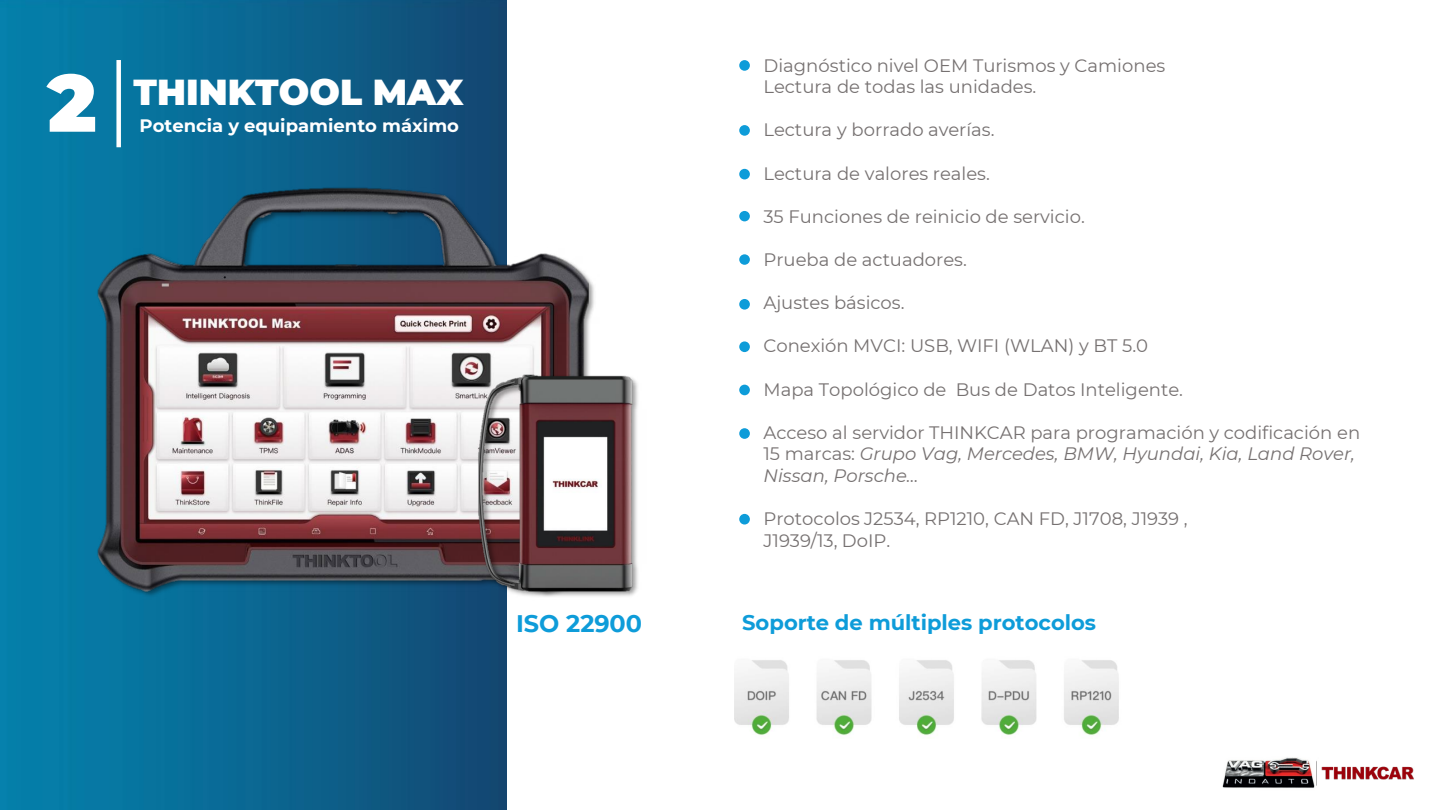
<style>
.page{position:relative;width:1440px;height:810px;background:#fff}
.page>*{position:absolute;margin:0;border:0;box-sizing:border-box;transform-origin:0 0}
.t1{font:900 81px "Montserrat";color:#fff}
.t2{font:900 36px "Montserrat";color:#fff}
.t3{font:700 24px "Montserrat";color:#0e9cd9}
.t4{font:700 21.15px "Montserrat";color:#0e9cd9}
.t5{font:18px/21.6px "Montserrat";color:#767171}
.t6{font:700 18px "Montserrat";color:#fff}
.s1{font-style:italic}
</style>
<div class="page">
<img style="left:0;top:0;width:506px;height:810px">
<img style="left:82px;top:179px;width:425px;height:430px">
<img style="left:85px;top:182px;width:509px;height:418px">
<img style="left:734px;top:660px;width:385px;height:76px">
<div style="left:116px;top:60px;width:5px;height:87px;background:#fff"></div>
<div style="left:739px;top:60px;width:11px;height:11px;background:#0e9cd9;border-radius:50%"></div>
<div style="left:739px;top:125px;width:11px;height:11px;background:#0e9cd9;border-radius:50%"></div>
<div style="left:739px;top:169px;width:11px;height:10px;background:#0e9cd9;border-radius:50%"></div>
<div style="left:739px;top:211px;width:11px;height:10px;background:#0e9cd9;border-radius:50%"></div>
<div style="left:739px;top:254px;width:11px;height:11px;background:#0e9cd9;border-radius:50%"></div>
<div style="left:739px;top:299px;width:11px;height:11px;background:#0e9cd9;border-radius:50%"></div>
<div style="left:739px;top:341px;width:11px;height:11px;background:#0e9cd9;border-radius:50%"></div>
<div style="left:739px;top:385px;width:11px;height:10px;background:#0e9cd9;border-radius:50%"></div>
<div style="left:739px;top:428px;width:11px;height:11px;background:#0e9cd9;border-radius:50%"></div>
<div style="left:739px;top:514px;width:11px;height:11px;background:#0e9cd9;border-radius:50%"></div>
<img style="left:466px;top:358px;width:128px;height:269px">
<img style="left:469px;top:361px;width:169px;height:257px">
<img style="left:1321px;top:766px;width:93px;height:14px">
<img style="left:1222px;top:757px;width:95px;height:31px">
<h1 class="t1" style="left:47px;top:42px;width:51px">2</h1>
<h2 class="t2" style="left:134px;top:66px;width:332px">THINKTOOL MAX</h2>
<p class="t6" style="left:140px;top:112px;width:321px">Potencia y equipamiento máximo</p>
<h3 class="t3" style="left:516px;top:606px;width:128px">ISO 22900</h3>
<p class="t5" style="left:763px;top:54px;width:403px">Diagnóstico nivel OEM Turismos y Camiones<br>Lectura de todas las unidades.</p>
<p class="t5" style="left:763px;top:119px;width:233px">Lectura y borrado averías.</p>
<p class="t5" style="left:763px;top:162px;width:228px">Lectura de valores reales.</p>
<p class="t5" style="left:763px;top:205px;width:323px">35 Funciones de reinicio de servicio.</p>
<p class="t5" style="left:763px;top:248px;width:205px">Prueba de actuadores.</p>
<p class="t5" style="left:763px;top:291px;width:143px">Ajustes básicos.</p>
<p class="t5" style="left:763px;top:335px;width:386px">Conexión MVCI: USB, WIFI (WLAN) y BT 5.0</p>
<p class="t5" style="left:763px;top:378px;width:421px">Mapa Topológico de Bus de Datos Inteligente.</p>
<p class="t5" style="left:763px;top:421px;width:598px">Acceso al servidor THINKCAR para programación y codificación en<br>15 marcas: <span class="s1">Grupo Vag, Mercedes, BMW, Hyundai, Kia, Land Rover,<br>Nissan, Porsche…</span></p>
<p class="t5" style="left:763px;top:507px;width:426px">Protocolos J2534, RP1210, CAN FD, J1708, J1939 ,<br>J1939/13, DoIP.</p>
<p class="t4" style="left:742px;top:608px;width:355px">Soporte de múltiples protocolos</p>
</div>
